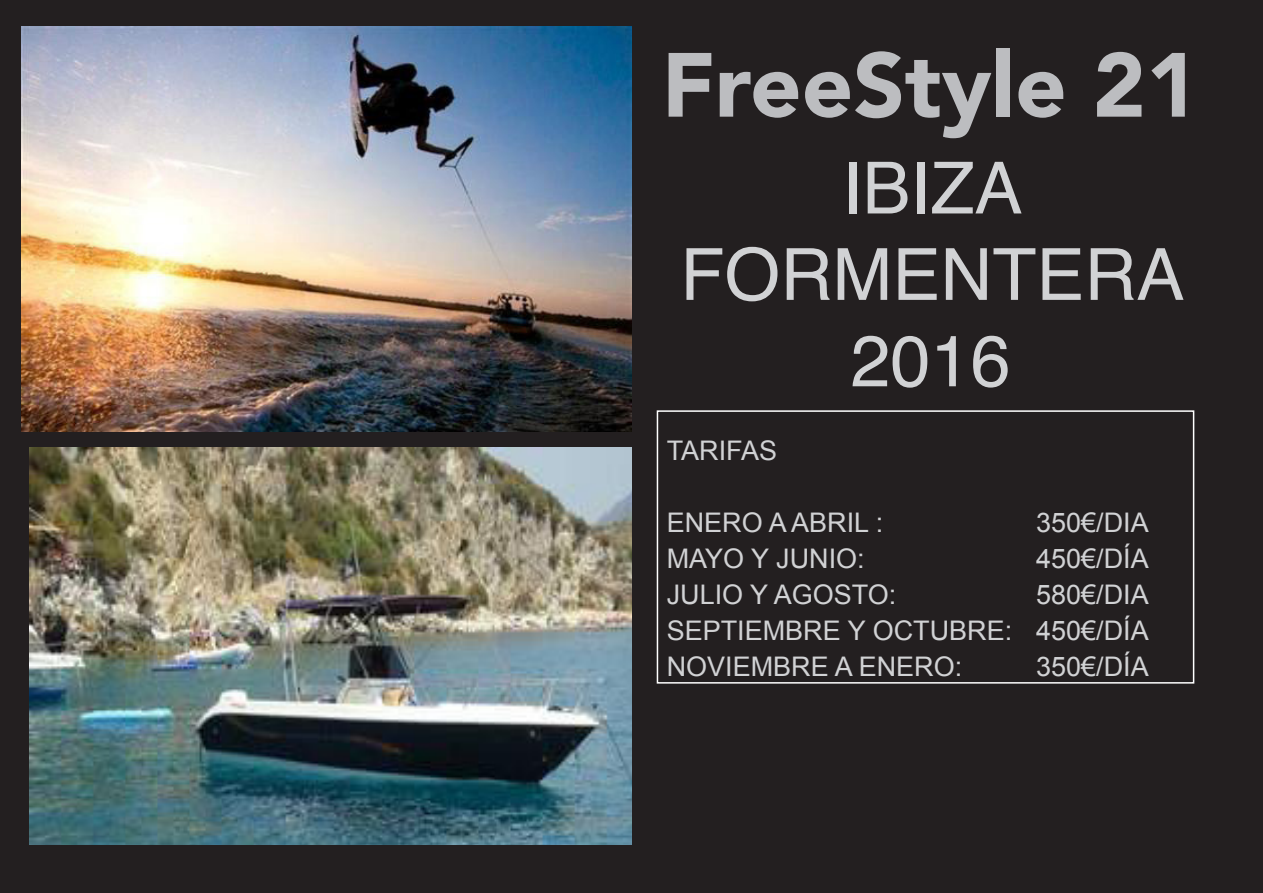
<style>
.page{position:relative;width:1263px;height:893px;background:#231f20}
.page>*{position:absolute;margin:0;border:0;box-sizing:border-box;transform-origin:0 0}
.t1{font:900 90px "Avenir";color:#bcbdc0}
.t2{font:72px "Helvetica";color:#d1d2d4}
.t3{font:27px "Arial";color:#d1d2d4}
</style>
<div class="page">
<img style="left:22px;top:27px;width:609px;height:405px">
<div style="left:657px;top:410px;width:537px;height:274px;border:2px solid #fff"></div>
<img style="left:30px;top:447px;width:601px;height:397px">
<p class="t1" style="left:661px;top:8px;width:539px">FreeStyle 21</p>
<p class="t2" style="left:842px;top:133px;width:182px">IBIZA</p>
<p class="t2" style="left:680px;top:219px;width:505px">FORMENTERA</p>
<p class="t2" style="left:850px;top:305px;width:162px">2016</p>
<p class="t3" style="left:667px;top:433px;width:112px">TARIFAS</p>
<p class="t3" style="left:667px;top:505px;width:218px">ENERO A ABRIL :</p>
<p class="t3" style="left:1036px;top:505px;width:114px">350€/DIA</p>
<p class="t3" style="left:667px;top:541px;width:200px">MAYO Y JUNIO:</p>
<p class="t3" style="left:1036px;top:541px;width:114px">450€/DÍA</p>
<p class="t3" style="left:667px;top:577px;width:231px">JULIO Y AGOSTO:</p>
<p class="t3" style="left:1036px;top:577px;width:114px">580€/DIA</p>
<p class="t3" style="left:667px;top:613px;width:484px">SEPTIEMBRE Y OCTUBRE: 450€/DÍA</p>
<p class="t3" style="left:667px;top:649px;width:297px">NOVIEMBRE A ENERO:</p>
<p class="t3" style="left:1036px;top:649px;width:114px">350€/DÍA</p>
</div>
